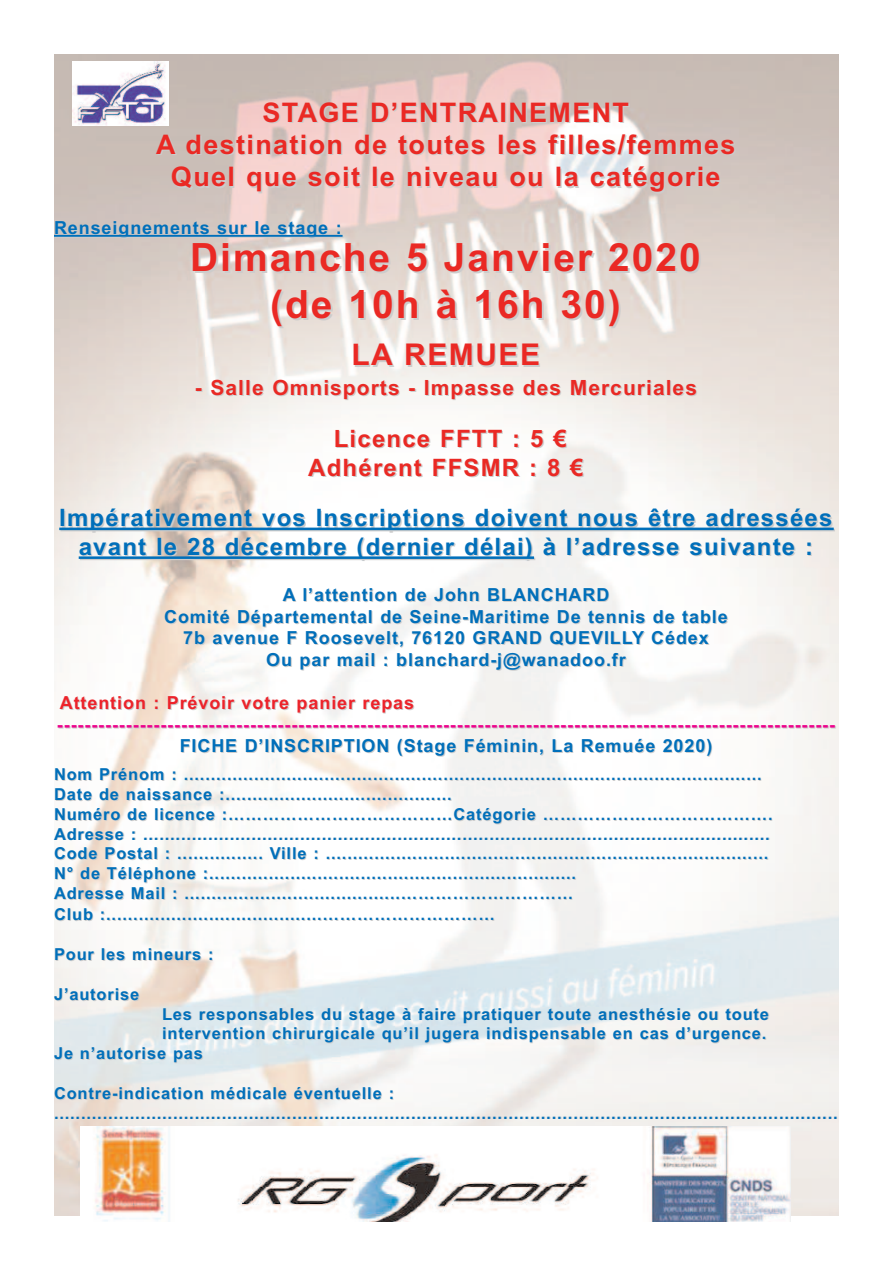
<style>
.page{position:relative;width:893px;height:1263px;background:#fff}
.page>*{position:absolute;margin:0;border:0;box-sizing:border-box;transform-origin:0 0}
.t1{font:700 39px/46.8px "Arial";letter-spacing:.05em;color:#ea2924;text-align:center}
.t2{font:700 30px "Arial";letter-spacing:.05em;color:#ea2924}
.t3{font:700 27px/32.4px "Arial";letter-spacing:.05em;color:#ea2924;text-align:center}
.t4{font:700 24px/28.8px "Arial";letter-spacing:.05em;color:#006fba;text-align:center}
.t5{font:700 24px/28.8px "Arial";letter-spacing:.05em;color:#ea2924;text-align:center}
.t6{font:700 21px "Arial";letter-spacing:.05em;color:#ea2924}
.t7{font:700 18px/21.6px "Arial";letter-spacing:.05em;color:#006fba;text-align:center}
.t8{font:700 18px "Arial";color:#ed028c}
.t9{font:700 18px "Arial";letter-spacing:.05em;color:#ed232a}
.t10{font:700 16.5px/20px "Arial";letter-spacing:.05em;color:#006fba}
</style>
<div class="page">
<img style="left:54px;top:54px;width:785px;height:1161px">
<img style="left:73px;top:62px;width:95px;height:64px">
<hr style="left:55px;top:236px;width:288px;height:2px;background:#ccc">
<hr style="left:54px;top:235px;width:289px;height:2px;background:#006fba">
<hr style="left:61px;top:529px;width:774px;height:2px;background:#ccc">
<hr style="left:59px;top:528px;width:775px;height:2px;background:#006fba">
<hr style="left:80px;top:558px;width:455px;height:2px;background:#ccc">
<hr style="left:79px;top:556px;width:455px;height:3px;background:#006fba">
<img style="left:81px;top:1127px;width:709px;height:94px">
<h3 class="t3" style="left:156px;top:96px;width:581px">STAGE D’ENTRAINEMENT<br>A destination de toutes les filles/femmes<br>Quel que soit le niveau ou la catégorie</h3>
<p class="t7" style="left:54px;top:217px;width:289px">Renseignements sur le stage :</p>
<h1 class="t1" style="left:190px;top:234px;width:512px">Dimanche 5 Janvier 2020 (de 10h à 16h 30)</h1>
<h2 class="t2" style="left:351px;top:337px;width:190px">LA REMUEE</h2>
<p class="t6" style="left:195px;top:375px;width:504px">- Salle Omnisports - Impasse des Mercuriales</p>
<h3 class="t5" style="left:308px;top:424px;width:277px">Licence FFTT : 5 €<br>Adhérent FFSMR : 8 €</h3>
<h3 class="t4" style="left:59px;top:504px;width:775px">Impérativement vos Inscriptions doivent nous être adressées avant le 28 décembre (dernier délai) à l’adresse suivante :</h3>
<p class="t7" style="left:164px;top:584px;width:565px">A l’attention de John BLANCHARD<br>Comité Départemental de Seine-Maritime De tennis de table 7b avenue F Roosevelt, 76120 GRAND QUEVILLY Cédex<br>Ou par mail : blanchard-j@wanadoo.fr</p>
<p class="t9" style="left:60px;top:692px;width:356px">Attention : Prévoir votre panier repas</p>
<p class="t8" style="left:57px;top:714px;width:780px">-----------------------------------------------------------------------------------------------------------------</p>
<p class="t7" style="left:180px;top:735px;width:534px">FICHE D’INSCRIPTION (Stage Féminin, La Remuée 2020)</p>
<p class="t10" style="left:54px;top:764px;width:720px">Nom Prénom : ...........................................................................................................<br>Date de naissance :..........................................<br>Numéro de licence :…………………………………Catégorie ………………………………….<br>Adresse : ....................................................................................................................<br>Code Postal : ................ Ville : ..................................................................................<br>N° de Téléphone :....................................................................<br>Adresse Mail : ........................................…………………………<br>Club :........................................…………………………</p>
<p class="t10" style="left:54px;top:944px;width:161px">Pour les mineurs :</p>
<p class="t10" style="left:54px;top:984px;width:87px">J’autorise</p>
<p class="t10" style="left:162px;top:1004px;width:609px">Les responsables du stage à faire pratiquer toute anesthésie ou toute</p>
<p class="t10" style="left:162px;top:1024px;width:606px">intervention chirurgicale qu’il jugera indispensable en cas d’urgence.</p>
<p class="t10" style="left:54px;top:1043px;width:151px">Je n’autorise pas</p>
<p class="t10" style="left:54px;top:1083px;width:785px">Contre-indication médicale éventuelle : .................................................................................................................................................</p>
</div>
